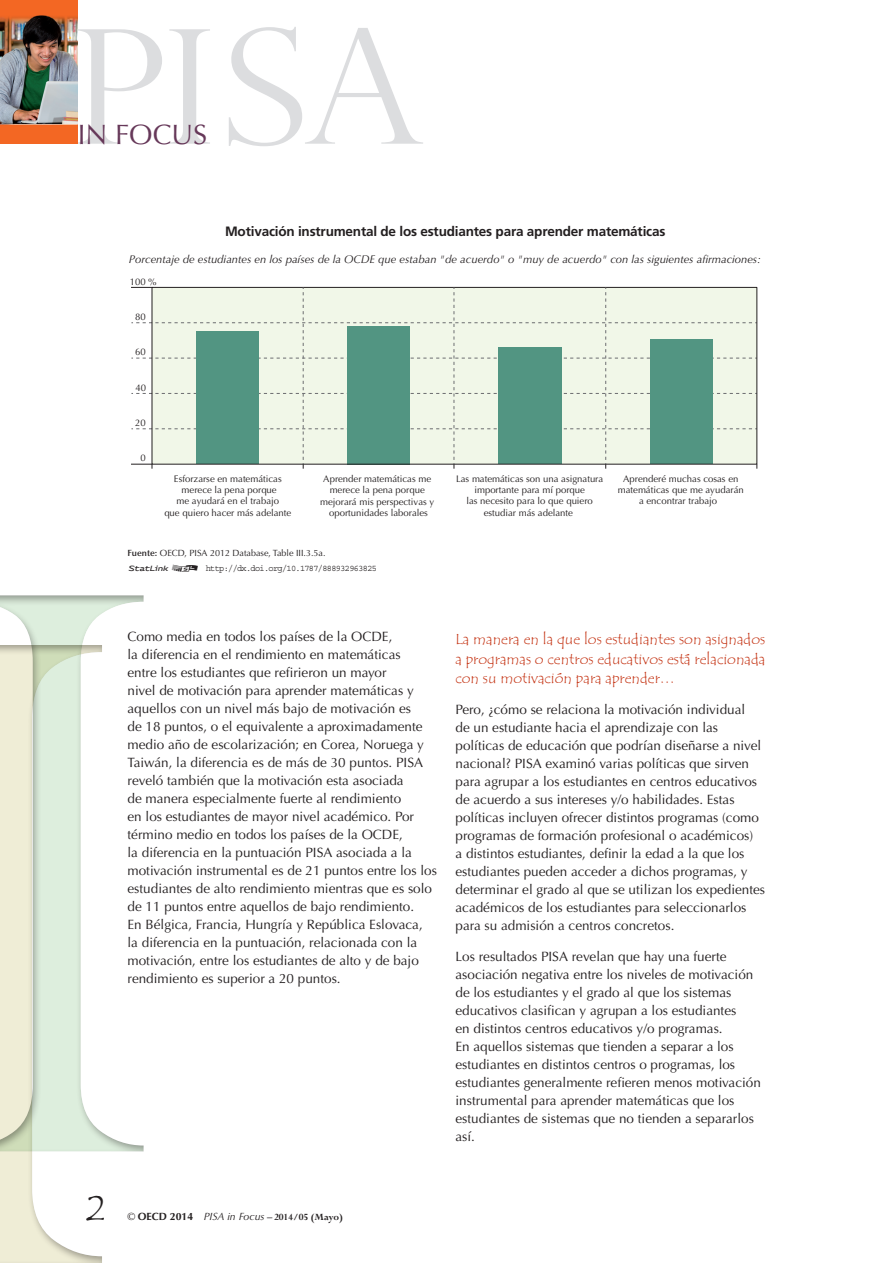
<style>
.page{position:relative;width:893px;height:1263px;background:#fff}
.page>*{position:absolute;margin:0;border:0;box-sizing:border-box;transform-origin:0 0}
.t1{font:36px "Tempus Sans ITC";color:#231f20}
.t2{font:28.05px "Optima LT Std";color:#663859}
._03_PIF_-_Side_note{font:15px/19.5px "Tempus Sans ITC";color:#c6391a;text-align:justify}
._05_PIF_-_TXT_couran{font:13.5px/18px "Optima LT Std";color:#231f20}
.t3{font:700 13.5px "Frutiger LT Std";letter-spacing:-.015em;color:#231f20}
.t4{font:italic 11.1px "Optima LT Std";color:#231f20}
.t5{font:700 10.5px "Perpetua Std";color:#231f20}
.t6{font:9.6px/11.1px "Optima LT Std";color:#231f20;text-align:center}
._07_PIF_-_Notes{font:9px "Optima LT Std";color:#231f20}
.t7{font:9px "Courier Std";letter-spacing:-.075em;color:#231f20;scale:.95 1}
.s1{font-weight:600}
.s2{font-family:"Stat Link"}
.s3{font-family:"Stat Link";font-size:10.5px}
.s4{font-family:"Optima LT Std";font-weight:400}
.s5{font-family:"Optima LT Std"}
.s6{font-family:"Optima LT Std";font-weight:400;font-style:italic}
</style>
<div class="page">
<svg style="left:78px;top:27px;width:345px;height:119px"></svg>
<img style="left:0;top:0;width:78px;height:144px">
<div style="left:0;top:643px;width:102px;height:620px;background:#231f20;opacity:.4"></div>
<div style="left:0;top:594px;width:144px;height:558px;background:#231f20;opacity:.4"></div>
<svg style="left:131px;top:287px;width:626px;height:182px;background:#c0d7c8"></svg>
<h2 class="t2" style="left:78px;top:118px;width:131px">IN FOCUS</h2>
<p class="t3" style="left:225px;top:224px;width:442px">Motivación instrumental de los estudiantes para aprender matemáticas</p>
<p class="t4" style="left:129px;top:253px;width:633px">Porcentaje de estudiantes en los países de la OCDE que estaban "de acuerdo" o "muy de acuerdo" con las siguientes afirmaciones:</p>
<p class="t6" style="left:130px;top:276px;width:28px">100 %</p>
<p class="t6" style="left:135px;top:311px;width:12px">80</p>
<p class="t6" style="left:135px;top:347px;width:12px">60</p>
<p class="t6" style="left:136px;top:382px;width:12px">40</p>
<p class="t6" style="left:135px;top:417px;width:12px">20</p>
<p class="t6" style="left:141px;top:453px;width:7px">0</p>
<p class="t6" style="left:164px;top:473px;width:129px">Esforzarse en matemáticas merece la pena porque<br>me ayudará en el trabajo<br>que quiero hacer más adelante</p>
<p class="t6" style="left:320px;top:474px;width:116px">Aprender matemáticas me merece la pena porque mejorará mis perspectivas y oportunidades laborales</p>
<p class="t6" style="left:456px;top:473px;width:149px">Las matemáticas son una asignatura importante para mí porque<br>las necesito para lo que quiero estudiar más adelante</p>
<p class="t6" style="left:618px;top:473px;width:127px">Aprenderé muchas cosas en matemáticas que me ayudarán a encontrar trabajo</p>
<p class="_07_PIF_-_Notes" style="left:128px;top:548px;width:200px"><span class="s1">Fuente:</span> OECD, PISA 2012 Database, Table III.3.5a.</p>
<p class="t7" style="left:128px;top:563px;width:264px"><span class="s2">1</span><span class="s3">2</span> http://dx.doi.org/10.1787/888932963825</p>
<h1 class="t1" style="left:86px;top:1186px;width:22px">2</h1>
<p class="_05_PIF_-_TXT_couran" style="left:128px;top:627px;width:311px">Como media en todos los países de la OCDE,<br>la diferencia en el rendimiento en matemáticas<br>entre los estudiantes que refirieron un mayor<br>nivel de motivación para aprender matemáticas y aquellos con un nivel más bajo de motivación es<br>de 18 puntos, o el equivalente a aproximadamente medio año de escolarización; en Corea, Noruega y Taiwán, la diferencia es de más de 30 puntos. PISA reveló también que la motivación esta asociada<br>de manera especialmente fuerte al rendimiento<br>en los estudiantes de mayor nivel académico. Por término medio en todos los países de la OCDE,<br>la diferencia en la puntuación PISA asociada a la motivación instrumental es de 21 puntos entre los los estudiantes de alto rendimiento mientras que es solo de 11 puntos entre aquellos de bajo rendimiento.<br>En Bélgica, Francia, Hungría y República Eslovaca,<br>la diferencia en la puntuación, relacionada con la motivación, entre los estudiantes de alto y de bajo rendimiento es superior a 20 puntos.</p>
<p class="_03_PIF_-_Side_note" style="left:455px;top:630px;width:311px">La manera en la que los estudiantes son asignados a programas o centros educativos está relacionada con su motivación para aprender…</p>
<p class="_05_PIF_-_TXT_couran" style="left:455px;top:701px;width:311px">Pero, ¿cómo se relaciona la motivación individual<br>de un estudiante hacia el aprendizaje con las políticas de educación que podrían diseñarse a nivel nacional? PISA examinó varias políticas que sirven para agrupar a los estudiantes en centros educativos de acuerdo a sus intereses y/o habilidades. Estas políticas incluyen ofrecer distintos programas (como programas de formación profesional o académicos)<br>a distintos estudiantes, definir la edad a la que los estudiantes pueden acceder a dichos programas, y determinar el grado al que se utilizan los expedientes académicos de los estudiantes para seleccionarlos para su admisión a centros concretos.</p>
<p class="_05_PIF_-_TXT_couran" style="left:455px;top:947px;width:307px">Los resultados PISA revelan que hay una fuerte asociación negativa entre los niveles de motivación de los estudiantes y el grado al que los sistemas educativos clasifican y agrupan a los estudiantes<br>en distintos centros educativos y/o programas.<br>En aquellos sistemas que tienden a separar a los estudiantes en distintos centros o programas, los estudiantes generalmente refieren menos motivación instrumental para aprender matemáticas que los estudiantes de sistemas que no tienden a separarlos así.</p>
<p class="t5" style="left:128px;top:1212px;width:217px"><span class="s4">©</span> <span class="s5">OECD 2014</span> <span class="s6">PISA in Focus</span> – 2014/05 (Mayo)</p>
</div>
